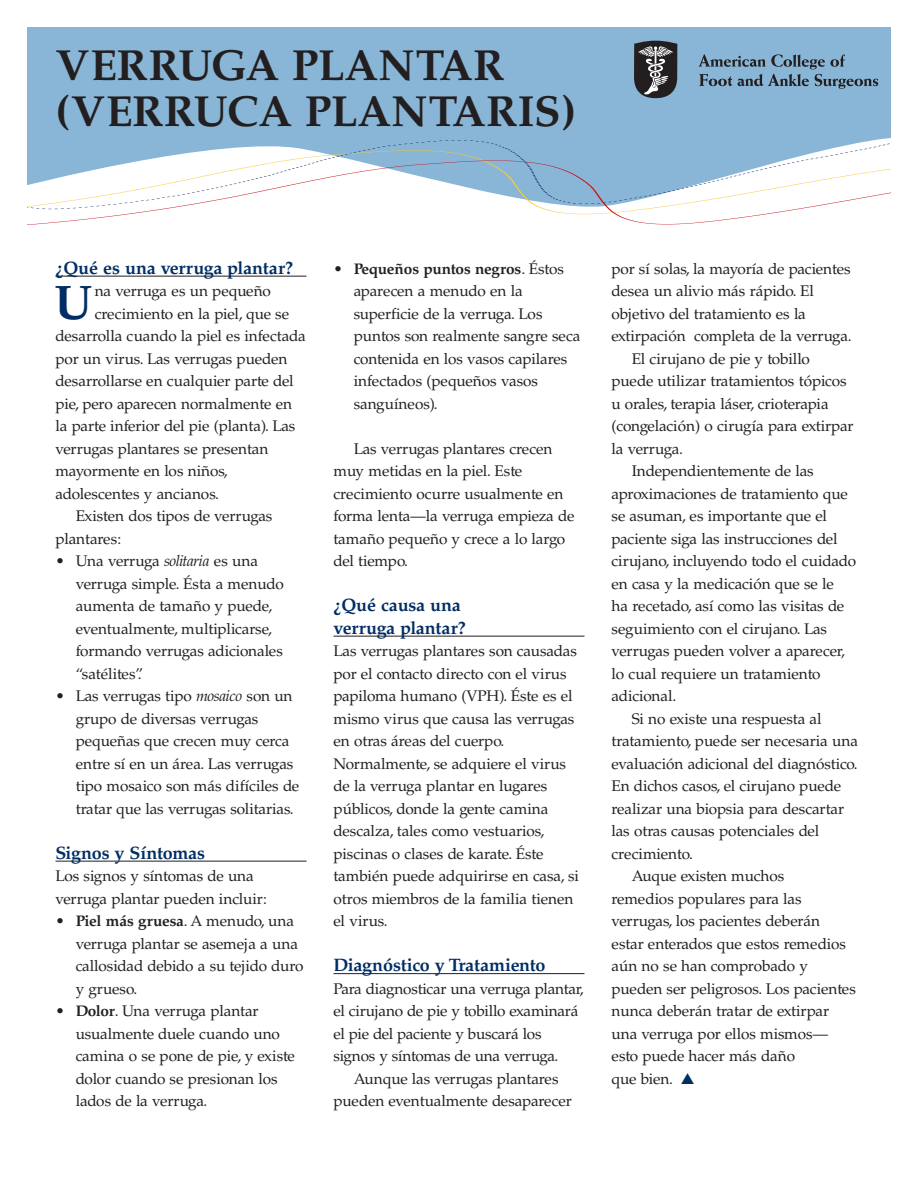
<style>
.page{position:relative;width:918px;height:1188px;background:#fff}
.page>*{position:absolute;margin:0;border:0;box-sizing:border-box;transform-origin:0 0}
.t1{font:700 48.6px "Palatino";color:#002e64}
.t2{font:700 43.5px/46.5px "Palatino";letter-spacing:-.005em;color:#231f20}
.t3{font:700 18px/22.5px "Palatino";letter-spacing:-.015em;color:#002e64}
.t4{font:15.3px/22.5px "Palatino";letter-spacing:-.01em;color:#231f20}
.s1{font-style:italic}
.s2{font-weight:700}
.s3{color:#002e64}
</style>
<div class="page">
<div style="left:27px;top:27px;width:864px;height:101px;background:#89b6d6"></div>
<div style="left:27px;top:128px;width:864px;height:10px;background:#89b6d6"></div>
<div style="left:27px;top:138px;width:863px;height:10px;background:#89b6d6"></div>
<svg style="left:27px;top:148px;width:864px;height:77px"></svg>
<hr style="left:56px;top:276px;width:250px;height:1px;background:#231f20">
<hr style="left:56px;top:861px;width:250px;height:1px;background:#231f20">
<hr style="left:333px;top:636px;width:252px;height:1px;background:#231f20">
<hr style="left:333px;top:973px;width:252px;height:1px;background:#231f20">
<svg style="left:699px;top:54px;width:179px;height:35px;background:#7497b1"></svg>
<svg style="left:634px;top:41px;width:44px;height:57px;background:#525357"></svg>
<h2 class="t2" style="left:56px;top:46px;width:522px">VERRUGA PLANTAR (VERRUCA PLANTARIS)</h2>
<p class="t3" style="left:56px;top:258px;width:239px">¿Qué es una verruga plantar?</p>
<h1 class="t1" style="left:55px;top:284px;width:39px">U</h1>
<p class="t4" style="left:95px;top:281px;width:178px">na verruga es un pequeño</p>
<p class="t4" style="left:95px;top:304px;width:196px">crecimiento en la piel, que se</p>
<p class="t4" style="left:56px;top:326px;width:252px">desarrolla cuando la piel es infectada</p>
<p class="t4" style="left:56px;top:349px;width:233px">por un virus. Las verrugas pueden</p>
<p class="t4" style="left:56px;top:371px;width:240px">desarrollarse en cualquier parte del</p>
<p class="t4" style="left:56px;top:394px;width:238px">pie, pero aparecen normalmente en</p>
<p class="t4" style="left:56px;top:416px;width:241px">la parte inferior del pie (planta). Las</p>
<p class="t4" style="left:56px;top:439px;width:214px">verrugas plantares se presentan</p>
<p class="t4" style="left:56px;top:461px;width:174px">mayormente en los niños,</p>
<p class="t4" style="left:56px;top:484px;width:165px">adolescentes y ancianos.</p>
<p class="t4" style="left:76px;top:506px;width:198px">Existen dos tipos de verrugas</p>
<p class="t4" style="left:55px;top:529px;width:67px">plantares:</p>
<p class="t4" style="left:76px;top:551px;width:210px;text-indent:-20px">• Una verruga <span class="s1">solitaria</span> es una verruga simple. Ésta a menudo aumenta de tamaño y puede, eventualmente, multiplicarse, formando verrugas adicionales “satélites”.</p>
<p class="t4" style="left:76px;top:686px;width:225px;text-indent:-20px">• Las verrugas tipo <span class="s1">mosaico</span> son un grupo de diversas verrugas pequeñas que crecen muy cerca entre sí en un área. Las verrugas tipo mosaico son más difíciles de tratar que las verrugas solitarias.</p>
<p class="t3" style="left:56px;top:843px;width:151px">Signos y Síntomas</p>
<p class="t4" style="left:56px;top:866px;width:213px">Los signos y síntomas de una verruga plantar pueden incluir:</p>
<p class="t4" style="left:76px;top:911px;width:229px;text-indent:-20px">• <span class="s2">Piel más gruesa</span>. A menudo, una verruga plantar se asemeja a una callosidad debido a su tejido duro y grueso.</p>
<p class="t4" style="left:76px;top:1001px;width:221px;text-indent:-20px">• <span class="s2">Dolor</span>. Una verruga plantar usualmente duele cuando uno camina o se pone de pie, y existe dolor cuando se presionan los lados de la verruga.</p>
<p class="t4" style="left:354px;top:259px;width:228px;text-indent:-20px">• <span class="s2">Pequeños puntos negros</span>. Éstos aparecen a menudo en la superficie de la verruga. Los puntos son realmente sangre seca contenida en los vasos capilares infectados (pequeños vasos sanguíneos).</p>
<p class="t4" style="left:334px;top:439px;width:242px;text-indent:20px">Las verrugas plantares crecen muy metidas en la piel. Este crecimiento ocurre usualmente en forma lenta—la verruga empieza de tamaño pequeño y crece a lo largo del tiempo.</p>
<p class="t3" style="left:334px;top:596px;width:134px">¿Qué causa una verruga plantar?</p>
<p class="t4" style="left:334px;top:641px;width:247px">Las verrugas plantares son causadas por el contacto directo con el virus papiloma humano (VPH). Éste es el mismo virus que causa las verrugas en otras áreas del cuerpo.<br>Normalmente, se adquiere el virus de la verruga plantar en lugares públicos, donde la gente camina descalza, tales como vestuarios, piscinas o clases de karate. Éste también puede adquirirse en casa, si otros miembros de la familia tienen el virus.</p>
<p class="t3" style="left:334px;top:956px;width:214px">Diagnóstico y Tratamiento</p>
<p class="t4" style="left:334px;top:979px;width:252px">Para diagnosticar una verruga plantar,</p>
<p class="t4" style="left:334px;top:1001px;width:247px">el cirujano de pie y tobillo examinará</p>
<p class="t4" style="left:334px;top:1024px;width:210px">el pie del paciente y buscará los</p>
<p class="t4" style="left:334px;top:1046px;width:226px">signos y síntomas de una verruga.</p>
<p class="t4" style="left:354px;top:1069px;width:206px">Aunque las verrugas plantares</p>
<p class="t4" style="left:334px;top:1091px;width:240px">pueden eventualmente desaparecer</p>
<p class="t4" style="left:612px;top:259px;width:241px">por sí solas, la mayoría de pacientes</p>
<p class="t4" style="left:612px;top:281px;width:204px">desea un alivio más rápido. El</p>
<p class="t4" style="left:612px;top:304px;width:196px">objetivo del tratamiento es la</p>
<p class="t4" style="left:612px;top:326px;width:242px">extirpación completa de la verruga.</p>
<p class="t4" style="left:632px;top:349px;width:180px">El cirujano de pie y tobillo</p>
<p class="t4" style="left:612px;top:371px;width:237px">puede utilizar tratamientos tópicos</p>
<p class="t4" style="left:612px;top:394px;width:219px">u orales, terapia láser, crioterapia</p>
<p class="t4" style="left:612px;top:416px;width:244px">(congelación) o cirugía para extirpar</p>
<p class="t4" style="left:612px;top:439px;width:73px">la verruga.</p>
<p class="t4" style="left:632px;top:461px;width:183px">Independientemente de las</p>
<p class="t4" style="left:612px;top:484px;width:238px">aproximaciones de tratamiento que</p>
<p class="t4" style="left:612px;top:506px;width:217px">se asuman, es importante que el</p>
<p class="t4" style="left:612px;top:529px;width:228px">paciente siga las instrucciones del</p>
<p class="t4" style="left:612px;top:551px;width:246px">cirujano, incluyendo todo el cuidado</p>
<p class="t4" style="left:612px;top:574px;width:224px">en casa y la medicación que se le</p>
<p class="t4" style="left:612px;top:596px;width:234px">ha recetado, así como las visitas de</p>
<p class="t4" style="left:612px;top:619px;width:217px">seguimiento con el cirujano. Las</p>
<p class="t4" style="left:612px;top:641px;width:235px">verrugas pueden volver a aparecer,</p>
<p class="t4" style="left:612px;top:664px;width:211px">lo cual requiere un tratamiento</p>
<p class="t4" style="left:612px;top:686px;width:66px">adicional.</p>
<p class="t4" style="left:632px;top:709px;width:191px">Si no existe una respuesta al</p>
<p class="t4" style="left:612px;top:731px;width:248px">tratamiento, puede ser necesaria una</p>
<p class="t4" style="left:612px;top:754px;width:248px">evaluación adicional del diagnóstico.</p>
<p class="t4" style="left:612px;top:776px;width:231px">En dichos casos, el cirujano puede</p>
<p class="t4" style="left:612px;top:799px;width:234px">realizar una biopsia para descartar</p>
<p class="t4" style="left:612px;top:821px;width:209px">las otras causas potenciales del</p>
<p class="t4" style="left:612px;top:844px;width:83px">crecimiento.</p>
<p class="t4" style="left:632px;top:866px;width:154px">Auque existen muchos</p>
<p class="t4" style="left:612px;top:889px;width:192px">remedios populares para las</p>
<p class="t4" style="left:612px;top:911px;width:210px">verrugas, los pacientes deberán</p>
<p class="t4" style="left:612px;top:934px;width:236px">estar enterados que estos remedios</p>
<p class="t4" style="left:612px;top:956px;width:198px">aún no se han comprobado y</p>
<p class="t4" style="left:612px;top:979px;width:246px">pueden ser peligrosos. Los pacientes</p>
<p class="t4" style="left:612px;top:1001px;width:219px">nunca deberán tratar de extirpar</p>
<p class="t4" style="left:612px;top:1024px;width:218px">una verruga por ellos mismos—</p>
<p class="t4" style="left:612px;top:1046px;width:185px">esto puede hacer más daño</p>
<p class="t4" style="left:612px;top:1069px;width:84px">que bien. <span class="s3">▲</span></p>
</div>
